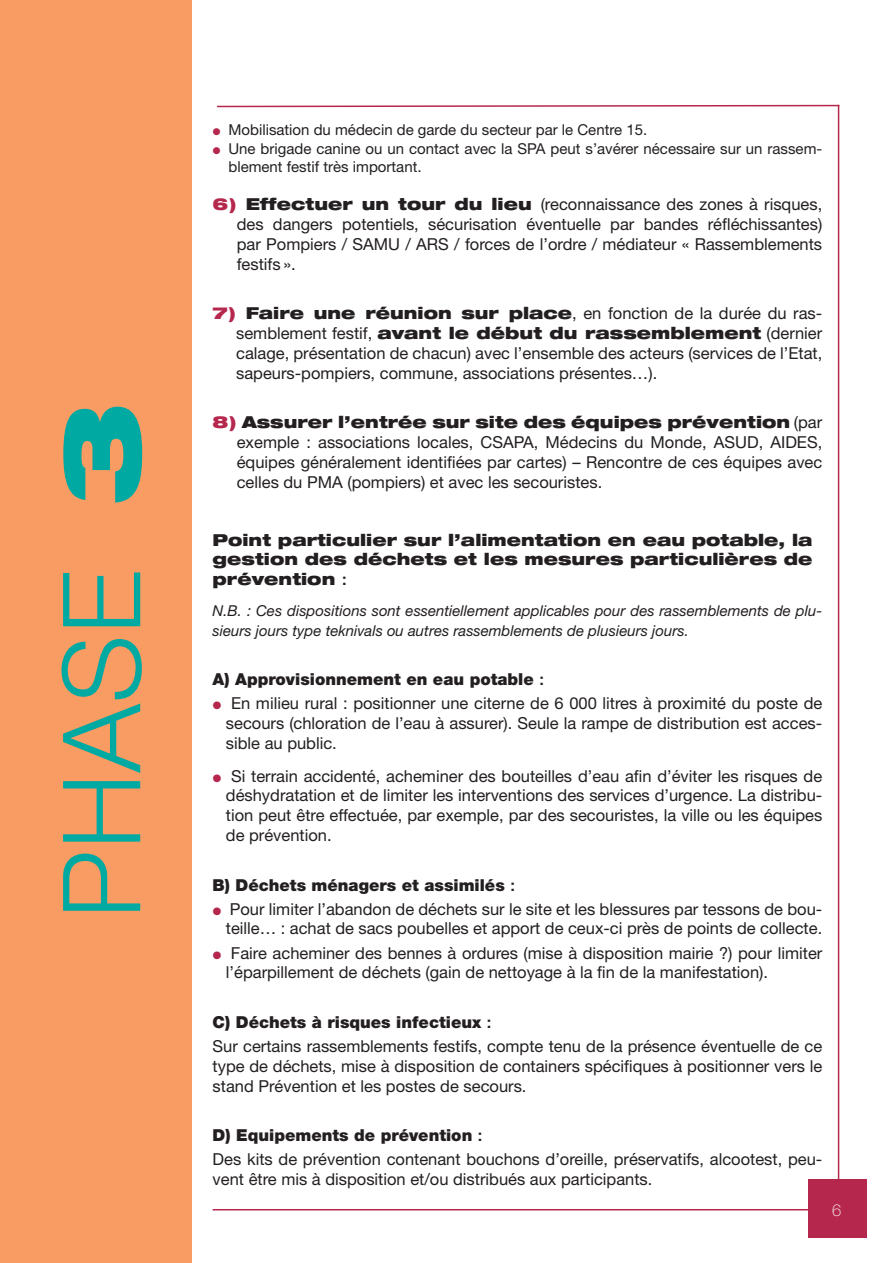
<style>
.page{position:relative;width:893px;height:1263px;background:#fff}
.page>*{position:absolute;margin:0;border:0;box-sizing:border-box;transform-origin:0 0}
.t1{font:300 108px "Helvetica Neue";color:#00a9a2}
.masse{font:16.5px/19.8px "Helvetica Neue";color:#231f20;text-align:justify}
.bold_11{font:16.5px/19.8px "Helvetica Neue";color:#231f20;text-align:right}
.bold_11-2{font:900 16.5px "Helvetica Neue";color:#231f20}
.masse-2{font:900 expanded 16.5px/19.8px "Helvetica Neue";color:#231f20;text-align:justify}
.titre{font:100 16.5px "Helvetica Neue";color:#fff}
.masse-3{font:15px/18px "Helvetica Neue";color:#231f20}
.masse-4{font:italic 15px/19.8px "Helvetica Neue";color:#231f20}
.s1{font-weight:900;font-stretch:expanded}
.s2{font-family:"European Pi Three";color:#b6274e}
.s3{font-weight:900;font-stretch:expanded;color:#b6274e}
.s4{font-weight:500;font-stretch:normal}
.s5{font-weight:500}
</style>
<div class="page">
<hr style="left:213px;top:1209px;width:626px;height:1px;background:#b6274e">
<hr style="left:838px;top:105px;width:1px;height:1104px;background:#b6274e">
<div style="left:0;top:0;width:191px;height:1263px;background:#f89c63"></div>
<svg style="left:217px;top:104px;width:623px;height:4px"></svg>
<div style="left:808px;top:1179px;width:59px;height:59px;background:#b6274e"></div>
<p class="t1" style="left:36px;top:918px;width:517px;rotate:-90deg">PHASE <span class="s1">3</span></p>
<p class="masse-3" style="left:213px;top:120px;width:436px"><span class="s2">I</span> Mobilisation du médecin de garde du secteur par le Centre 15.</p>
<p class="masse-3" style="left:228px;top:140px;width:595px;text-indent:-16px"><span class="s2">I</span> Une brigade canine ou un contact avec la SPA peut s’avérer nécessaire sur un rassem&shy;blement festif très important.</p>
<p class="masse" style="left:237px;top:194px;width:587px;text-indent:-24px"><span class="s3">6)</span> <span class="s1">Effectuer un tour du lieu</span> (reconnaissance des zones à risques, des dangers potentiels, sécurisation éventuelle par bandes réfléchissantes) par Pompiers / SAMU / ARS / forces de l’ordre / médiateur « Rassemblements festifs ».</p>
<p class="masse" style="left:236px;top:303px;width:588px;text-indent:-24px"><span class="s3">7)</span> <span class="s1">Faire une réunion sur place</span>, en fonction de la durée du ras&shy;semblement festif, <span class="s1">avant le début du rassemblement</span> (dernier calage, présentation de chacun) avec l’ensemble des acteurs (services de l’Etat, sapeurs-pompiers, commune, associations présentes…).</p>
<p class="masse" style="left:237px;top:412px;width:587px;text-indent:-24px"><span class="s3">8)</span> <span class="s1">Assurer l’entrée sur site des équipes prévention</span> (par exemple : associations locales, CSAPA, Médecins du Monde, ASUD, AIDES, équipes généralement identifiées par cartes) – Rencontre de ces équipes avec celles du PMA (pompiers) et avec les secouristes.</p>
<p class="masse-2" style="left:213px;top:529px;width:601px">Point particulier sur l’alimentation en eau potable, la gestion des déchets et les mesures particulières de prévention <span class="s4">:</span></p>
<p class="masse-4" style="left:213px;top:600px;width:611px">N.B. : Ces dispositions sont essentiellement applicables pour des rassemblements de plu&shy;sieurs jours type teknivals ou autres rassemblements de plusieurs jours.</p>
<p class="bold_11-2" style="left:213px;top:670px;width:333px">A) Approvisionnement en eau potable <span class="s5">:</span></p>
<p class="masse" style="left:226px;top:693px;width:598px;text-indent:-13px"><span class="s2">I</span> En milieu rural : positionner une citerne de 6 000 litres à proximité du poste de secours (chloration de l’eau à assurer). Seule la rampe de distribution est acces&shy;sible au public.</p>
<p class="masse" style="left:226px;top:765px;width:598px;text-indent:-13px"><span class="s2">I</span> Si terrain accidenté, acheminer des bouteilles d’eau afin d’éviter les risques de déshydratation et de limiter les interventions des services d’urgence. La distribu&shy;tion peut être effectuée, par exemple, par des secouristes, la ville ou les équipes de prévention.</p>
<p class="bold_11-2" style="left:213px;top:875px;width:304px">B) Déchets ménagers et assimilés <span class="s5">:</span></p>
<p class="bold_11" style="left:213px;top:899px;width:611px"><span class="s2">I</span> Pour limiter l’abandon de déchets sur le site et les blessures par tessons de bou&shy;teille… : achat de sacs poubelles et apport de ceux-ci près de points de collecte.</p>
<p class="masse" style="left:226px;top:942px;width:598px;text-indent:-13px"><span class="s2">I</span> Faire acheminer des bennes à ordures (mise à disposition mairie ?) pour limiter l’éparpillement de déchets (gain de nettoyage à la fin de la manifestation).</p>
<p class="bold_11-2" style="left:213px;top:1012px;width:280px">C) Déchets à risques infectieux <span class="s5">:</span></p>
<p class="masse" style="left:213px;top:1036px;width:611px">Sur certains rassemblements festifs, compte tenu de la présence éventuelle de ce type de déchets, mise à disposition de containers spécifiques à positionner vers le stand Prévention et les postes de secours.</p>
<p class="bold_11-2" style="left:213px;top:1125px;width:271px">D) Equipements de prévention <span class="s5">:</span></p>
<p class="bold_11" style="left:213px;top:1149px;width:611px;text-align:left">Des kits de prévention contenant bouchons d’oreille, préservatifs, alcootest, peu&shy;vent être mis à disposition et/ou distribués aux participants.</p>
<p class="titre" style="left:832px;top:1200px;width:11px">6</p>
</div>
